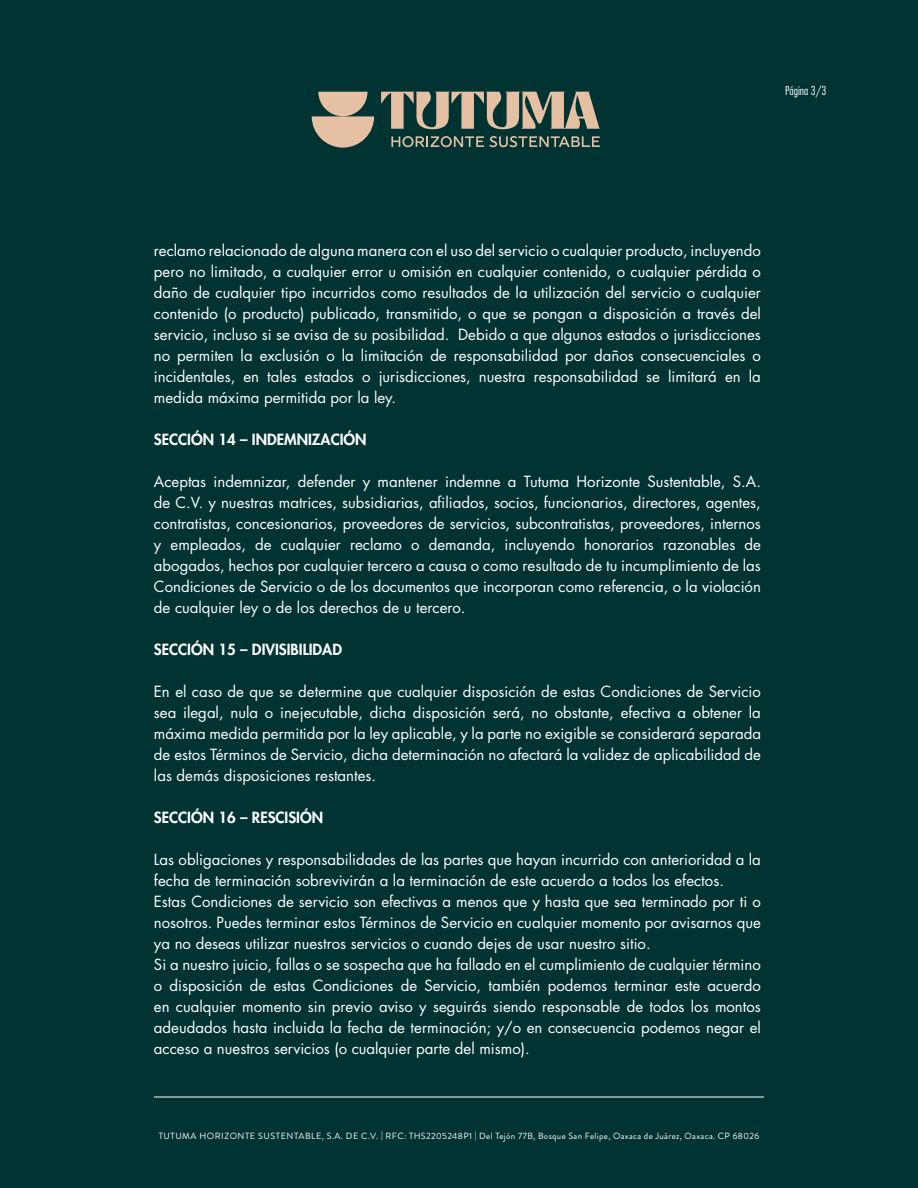
<style>
.page{position:relative;width:918px;height:1188px;background:#013333}
.page>*{position:absolute;margin:0;border:0;box-sizing:border-box;transform-origin:0 0}
.t1{font:15px/21px "Futura Std";color:#fff;text-align:justify}
.t2{font:800 15px "Futura Std";color:#fff}
.t3{font:300 condensed 12px "Futura Std";color:#fff}
.t4{font:9px "Brandon Grotesque";letter-spacing:.04em;color:#fff}
</style>
<div class="page">
<svg style="left:381px;top:92px;width:219px;height:37px"></svg>
<svg style="left:391px;top:136px;width:93px;height:11px"></svg>
<svg style="left:490px;top:136px;width:110px;height:11px"></svg>
<svg style="left:312px;top:92px;width:62px;height:56px"></svg>
<hr style="left:154px;top:1097px;width:610px;height:1px;background:#fff">
<p class="t3" style="left:785px;top:83px;width:43px">Página 3/3</p>
<p class="t1" style="left:154px;top:240px;width:608px">reclamo relacionado de alguna manera con el uso del servicio o cualquier producto, incluyendo pero no limitado, a cualquier error u omisión en cualquier contenido, o cualquier pérdida o daño de cualquier tipo incurridos como resultados de la utilización del servicio o cualquier contenido (o producto) publicado, transmitido, o que se pongan a disposición a través del servicio, incluso si se avisa de su posibilidad. Debido a que algunos estados o jurisdicciones no permiten la exclusión o la limitación de responsabilidad por daños consecuenciales o incidentales, en tales estados o jurisdicciones, nuestra responsabilidad se limitará en la medida máxima permitida por la ley.</p>
<p class="t2" style="left:154px;top:430px;width:214px">SECCIÓN 14 – INDEMNIZACIÓN</p>
<p class="t1" style="left:154px;top:471px;width:609px">Aceptas indemnizar, defender y mantener indemne a Tutuma Horizonte Sustentable, S.A. de C.V. y nuestras matrices, subsidiarias, afiliados, socios, funcionarios, directores, agentes, contratistas, concesionarios, proveedores de servicios, subcontratistas, proveedores, internos y empleados, de cualquier reclamo o demanda, incluyendo honorarios razonables de abogados, hechos por cualquier tercero a causa o como resultado de tu incumplimiento de las Condiciones de Servicio o de los documentos que incorporan como referencia, o la violación de cualquier ley o de los derechos de u tercero.</p>
<p class="t2" style="left:154px;top:640px;width:190px">SECCIÓN 15 – DIVISIBILIDAD</p>
<p class="t1" style="left:154px;top:681px;width:609px">En el caso de que se determine que cualquier disposición de estas Condiciones de Servicio sea ilegal, nula o inejecutable, dicha disposición será, no obstante, efectiva a obtener la máxima medida permitida por la ley aplicable, y la parte no exigible se considerará separada de estos Términos de Servicio, dicha determinación no afectará la validez de aplicabilidad de las demás disposiciones restantes.</p>
<p class="t2" style="left:154px;top:808px;width:171px">SECCIÓN 16 – RESCISIÓN</p>
<p class="t1" style="left:154px;top:849px;width:608px">Las obligaciones y responsabilidades de las partes que hayan incurrido con anterioridad a la fecha de terminación sobrevivirán a la terminación de este acuerdo a todos los efectos.</p>
<p class="t1" style="left:154px;top:891px;width:608px">Estas Condiciones de servicio son efectivas a menos que y hasta que sea terminado por ti o nosotros. Puedes terminar estos Términos de Servicio en cualquier momento por avisarnos que ya no deseas utilizar nuestros servicios o cuando dejes de usar nuestro sitio.</p>
<p class="t1" style="left:154px;top:954px;width:608px">Si a nuestro juicio, fallas o se sospecha que ha fallado en el cumplimiento de cualquier término o disposición de estas Condiciones de Servicio, también podemos terminar este acuerdo en cualquier momento sin previo aviso y seguirás siendo responsable de todos los montos adeudados hasta incluida la fecha de terminación; y/o en consecuencia podemos negar el acceso a nuestros servicios (o cualquier parte del mismo).</p>
<p class="t4" style="left:159px;top:1130px;width:602px">TUTUMA HORIZONTE SUSTENTABLE, S.A. DE C.V. | RFC: THS2205248P1 | Del Tejón 77B, Bosque San Felipe, Oaxaca de Juárez, Oaxaca. CP 68026</p>
</div>
